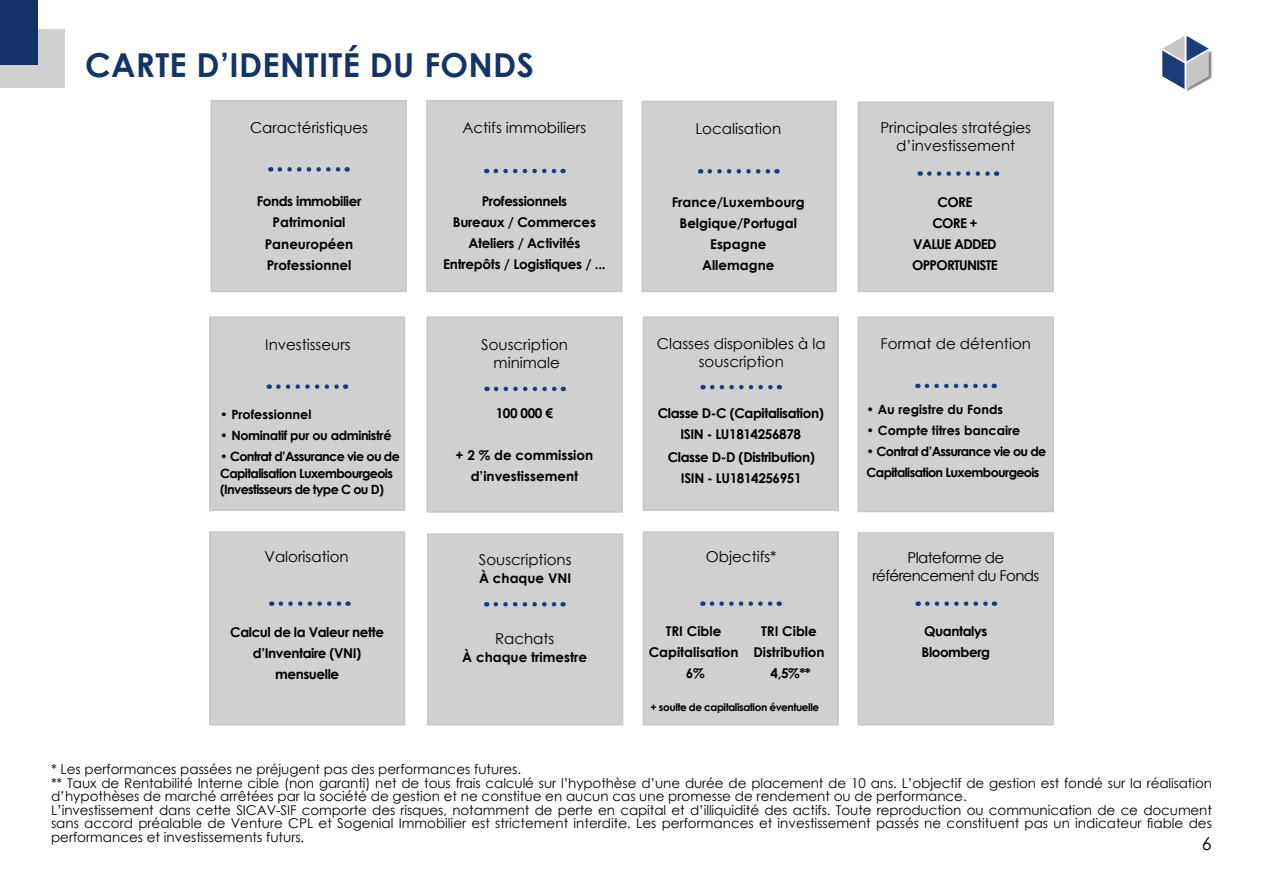
<style>
.page{position:relative;width:1263px;height:893px;background:#fff}
.page>*{position:absolute;margin:0;border:0;box-sizing:border-box;transform-origin:0 0}
.t1{font:700 33px "Century Gothic";letter-spacing:.01em;color:#143467}
.t2{font:18px "Century Gothic";color:#000}
.t3{font:15px/18px "Century Gothic";color:#000;text-align:center}
.t4{font:15px/18px "Century Gothic";letter-spacing:-.04em;color:#000;text-align:center}
.t5{font:13.5px/13.5px "Century Gothic";color:#000}
.t6{font:700 13.5px/21px "Century Gothic";letter-spacing:-.02em;color:#000;text-align:center}
.t7{font:700 13.5px/21px "Century Gothic";color:#000;text-align:center}
.t8{font:700 13.5px/21px "Century Gothic";letter-spacing:-.05em;color:#000;text-align:center}
.t9{font:700 12.75px/16.5px "Century Gothic";letter-spacing:-.05em;color:#000}
.t10{font:700 12.75px "Century Gothic";color:#000}
.t11{font:700 12.75px "Century Gothic";letter-spacing:-.03em;color:#000}
.t12{font:700 10.5px "Century Gothic";letter-spacing:-.04em;color:#000}
</style>
<div class="page">
<img style="left:1186px;top:51px;width:26px;height:41px">
<svg style="left:1162px;top:36px;width:47px;height:53px"></svg>
<div style="left:0;top:30px;width:65px;height:58px;background:#d0d0d0"></div>
<div style="left:0;top:0;width:37px;height:65px;background:#143467"></div>
<div style="left:427px;top:316px;width:196px;height:197px;background:#d0d0d0"></div>
<div style="left:209px;top:316px;width:196px;height:195px;background:#d0d0d0"></div>
<div style="left:857px;top:102px;width:197px;height:190px;background:#d0d0d0"></div>
<div style="left:426px;top:100px;width:196px;height:192px;background:#d0d0d0"></div>
<div style="left:642px;top:101px;width:195px;height:191px;background:#d0d0d0"></div>
<div style="left:643px;top:531px;width:196px;height:194px;background:#d0d0d0"></div>
<div style="left:209px;top:531px;width:196px;height:194px;background:#d0d0d0"></div>
<div style="left:858px;top:532px;width:196px;height:193px;background:#d0d0d0"></div>
<svg style="left:496px;top:387px;width:68px;height:4px"></svg>
<svg style="left:278px;top:384px;width:68px;height:5px"></svg>
<svg style="left:929px;top:171px;width:68px;height:5px"></svg>
<svg style="left:496px;top:169px;width:68px;height:4px"></svg>
<svg style="left:710px;top:169px;width:67px;height:5px"></svg>
<svg style="left:712px;top:601px;width:68px;height:5px"></svg>
<svg style="left:281px;top:601px;width:68px;height:5px"></svg>
<svg style="left:927px;top:601px;width:68px;height:5px"></svg>
<div style="left:643px;top:316px;width:196px;height:195px;background:#d0d0d0"></div>
<svg style="left:712px;top:385px;width:68px;height:4px"></svg>
<div style="left:211px;top:100px;width:196px;height:192px;background:#d0d0d0"></div>
<svg style="left:280px;top:167px;width:68px;height:5px"></svg>
<div style="left:858px;top:316px;width:196px;height:196px;background:#d0d0d0"></div>
<svg style="left:927px;top:384px;width:68px;height:4px"></svg>
<div style="left:427px;top:533px;width:196px;height:192px;background:#d0d0d0"></div>
<svg style="left:496px;top:602px;width:68px;height:4px"></svg>
<h1 class="t1" style="left:85px;top:40px;width:450px">CARTE D’IDENTITÉ DU FONDS</h1>
<p class="t3" style="left:250px;top:118px;width:120px">Caractéristiques</p>
<p class="t3" style="left:462px;top:118px;width:125px">Actifs immobiliers</p>
<p class="t3" style="left:695px;top:119px;width:87px">Localisation</p>
<p class="t3" style="left:880px;top:118px;width:152px">Principales stratégies d’investissement</p>
<p class="t7" style="left:257px;top:190px;width:106px">Fonds immobilier<br>Patrimonial<br>Paneuropéen<br>Professionnel</p>
<p class="t6" style="left:443px;top:190px;width:164px">Professionnels<br>Bureaux / Commerces<br>Ateliers / Activités<br>Entrepôts / Logistiques / ...</p>
<p class="t7" style="left:672px;top:191px;width:135px">France/Luxembourg<br>Belgique/Portugal<br>Espagne<br>Allemagne</p>
<p class="t8" style="left:912px;top:190px;width:87px">CORE<br>CORE +<br>VALUE ADDED<br>OPPORTUNISTE</p>
<p class="t3" style="left:265px;top:335px;width:87px">Investisseurs</p>
<p class="t10" style="left:220px;top:405px;width:93px">• Professionnel</p>
<p class="t11" style="left:220px;top:426px;width:173px">• Nominatif pur ou administré</p>
<p class="t9" style="left:220px;top:448px;width:181px">• Contrat d’Assurance vie ou de<br>Capitalisation Luxembourgeois (Investisseurs de type C ou D)</p>
<p class="t3" style="left:657px;top:335px;width:170px">Classes disponibles à la souscription</p>
<p class="t6" style="left:658px;top:402px;width:168px">Classe D-C (Capitalisation)<br>ISIN - LU1814256878</p>
<p class="t3" style="left:481px;top:336px;width:88px">Souscription minimale</p>
<p class="t6" style="left:496px;top:402px;width:59px">100 000 €</p>
<p class="t7" style="left:456px;top:444px;width:139px">+ 2 % de commission d’investissement</p>
<p class="t6" style="left:668px;top:446px;width:149px">Classe D-D (Distribution)<br>ISIN - LU1814256951</p>
<p class="t3" style="left:880px;top:335px;width:152px">Format de détention</p>
<p class="t10" style="left:867px;top:400px;width:138px">• Au registre du Fonds</p>
<p class="t10" style="left:867px;top:421px;width:155px">• Compte titres bancaire</p>
<p class="t9" style="left:867px;top:440px;width:181px;line-height:21px">• Contrat d’Assurance vie ou de<br>Capitalisation Luxembourgeois</p>
<p class="t3" style="left:265px;top:547px;width:86px">Valorisation</p>
<p class="t3" style="left:706px;top:547px;width:72px">Objectifs*</p>
<p class="t3" style="left:479px;top:551px;width:94px">Souscriptions</p>
<p class="t7" style="left:479px;top:567px;width:94px">À chaque VNI</p>
<p class="t4" style="left:872px;top:548px;width:169px">Plateforme de référencement du Fonds</p>
<p class="t6" style="left:230px;top:621px;width:155px">Calcul de la Valeur nette d’Inventaire (VNI) mensuelle</p>
<p class="t3" style="left:495px;top:630px;width:61px">Rachats</p>
<p class="t7" style="left:462px;top:646px;width:126px">À chaque trimestre</p>
<p class="t7" style="left:649px;top:620px;width:91px">TRI Cible<br>Capitalisation<br>6%</p>
<p class="t7" style="left:753px;top:620px;width:73px">TRI Cible<br>Distribution<br>4,5%**</p>
<p class="t6" style="left:921px;top:620px;width:70px;text-align:left">Quantalys<br>Bloomberg</p>
<p class="t12" style="left:650px;top:699px;width:170px">+ soulte de capitalisation éventuelle</p>
<p class="t5" style="left:51px;top:763px;width:1162px">* Les performances passées ne préjugent pas des performances futures.<br>** Taux de Rentabilité Interne cible (non garanti) net de tous frais calculé sur l’hypothèse d’une durée de placement de 10 ans. L’objectif de gestion est fondé sur la réalisation d’hypothèses de marché arrêtées par la société de gestion et ne constitue en aucun cas une promesse de rendement ou de performance.<br>L’investissement dans cette SICAV-SIF comporte des risques, notamment de perte en capital et d’illiquidité des actifs. Toute reproduction ou communication de ce document sans accord préalable de Venture CPL et Sogenial Immobilier est strictement interdite. Les performances et investissement passés ne constituent pas un indicateur fiable des performances et investissements futurs.</p>
<h2 class="t2" style="left:1202px;top:831px;width:11px">6</h2>
</div>
